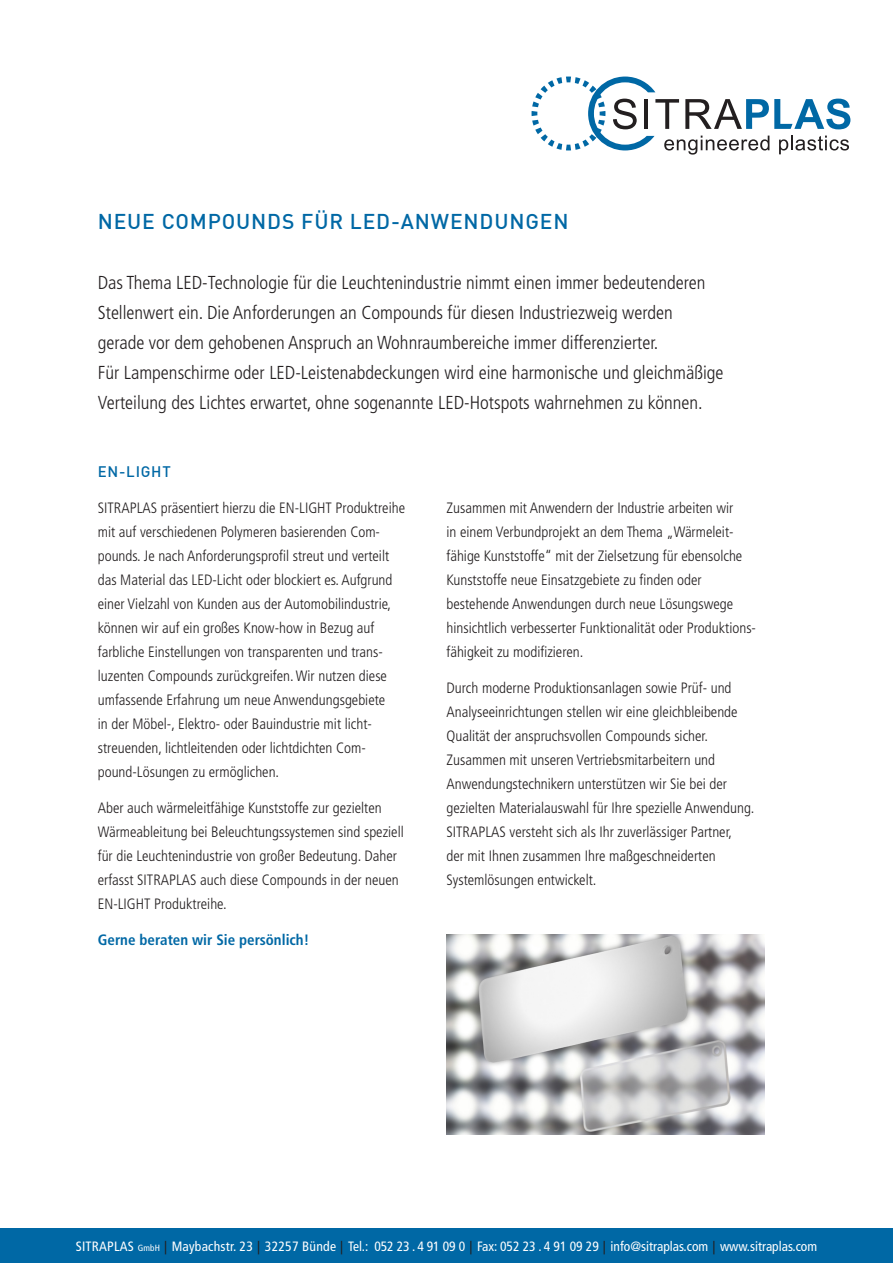
<style>
.page{position:relative;width:893px;height:1263px;background:#fff}
.page>*{position:absolute;margin:0;border:0;box-sizing:border-box;transform-origin:0 0}
.t1{font:500 21px "DIN Offc";letter-spacing:.04em;color:#0068a5}
.t2{font:300 condensed 18.75px/30px "Frutiger LT Std";color:#231f20}
.t3{font:300 condensed 15px/24px "Frutiger LT Std";color:#231f20}
.t4{font:700 condensed 15px "Frutiger LT Std";color:#0068a5}
.t5{font:500 15px "DIN Offc";letter-spacing:.05em;color:#0068a5}
.t6{font:condensed 13.5px "Frutiger LT Std";color:#fff}
.s1{font-size:9px}
.s2{color:#231f20}
</style>
<div class="page">
<svg style="left:531px;top:77px;width:319px;height:78px"></svg>
<div style="left:0;top:1229px;width:893px;height:34px;background:#0068a5"></div>
<img style="left:446px;top:934px;width:318px;height:200px">
<h1 class="t1" style="left:98px;top:208px;width:472px">NEUE COMPOUNDS FÜR LED-ANWENDUNGEN</h1>
<p class="t2" style="left:98px;top:267px;width:627px">Das Thema LED-Technologie für die Leuchtenindustrie nimmt einen immer bedeutenderen Stellenwert ein. Die Anforderungen an Compounds für diesen Industriezweig werden gerade vor dem gehobenen Anspruch an Wohnraumbereiche immer differenzierter.<br>Für Lampenschirme oder LED-Leistenabdeckungen wird eine harmonische und gleichmäßige Verteilung des Lichtes erwartet, ohne sogenannte LED-Hotspots wahrnehmen zu können.</p>
<p class="t5" style="left:98px;top:462px;width:75px">EN-LIGHT</p>
<p class="t3" style="left:98px;top:496px;width:309px">SITRAPLAS präsentiert hierzu die EN-LIGHT Produktreihe mit auf verschiedenen Polymeren basierenden Com&shy;pounds. Je nach Anforderungsprofil streut und verteilt das Material das LED-Licht oder blockiert es. Aufgrund einer Vielzahl von Kunden aus der Automobilindustrie, können wir auf ein großes Know-how in Bezug auf farbliche Einstellungen von transparenten und trans&shy;luzenten Compounds zurückgreifen. Wir nutzen diese umfassende Erfahrung um neue Anwendungsgebiete<br>in der Möbel-, Elektro- oder Bauindustrie mit licht&shy;streuenden, lichtleitenden oder lichtdichten Com&shy;pound-Lösungen zu ermöglichen.</p>
<p class="t3" style="left:98px;top:796px;width:308px">Aber auch wärmeleitfähige Kunststoffe zur gezielten Wärmeableitung bei Beleuchtungssystemen sind speziell für die Leuchtenindustrie von großer Bedeutung. Daher erfasst SITRAPLAS auch diese Compounds in der neuen EN-LIGHT Produktreihe.</p>
<p class="t4" style="left:98px;top:931px;width:213px">Gerne beraten wir Sie persönlich!</p>
<p class="t3" style="left:446px;top:496px;width:311px">Zusammen mit Anwendern der Industrie arbeiten wir<br>in einem Verbundprojekt an dem Thema „Wärmeleit&shy;fähige Kunststoffe“ mit der Zielsetzung für ebensolche Kunststoffe neue Einsatzgebiete zu finden oder bestehende Anwendungen durch neue Lösungswege hinsichtlich verbesserter Funktionalität oder Produktions&shy;fähigkeit zu modifizieren.</p>
<p class="t3" style="left:446px;top:676px;width:310px">Durch moderne Produktionsanlagen sowie Prüf- und Analyseeinrichtungen stellen wir eine gleichbleibende Qualität der anspruchsvollen Compounds sicher.<br>Zusammen mit unseren Vertriebsmitarbeitern und Anwendungstechnikern unterstützen wir Sie bei der gezielten Materialauswahl für Ihre spezielle Anwendung.<br>SITRAPLAS versteht sich als Ihr zuverlässiger Partner,<br>der mit Ihnen zusammen Ihre maßgeschneiderten Systemlösungen entwickelt.</p>
<p class="t6" style="left:76px;top:1238px;width:743px">SITRAPLAS <span class="s1">GmbH</span> <span class="s2">|</span> Maybachstr. 23 <span class="s2">|</span> 32257 Bünde <span class="s2">|</span> Tel.: 052 23 . 4 91 09 0 <span class="s2">|</span> Fax: 052 23 . 4 91 09 29 <span class="s2">|</span> info@sitraplas.com <span class="s2">|</span> www.sitraplas.com</p>
</div>
